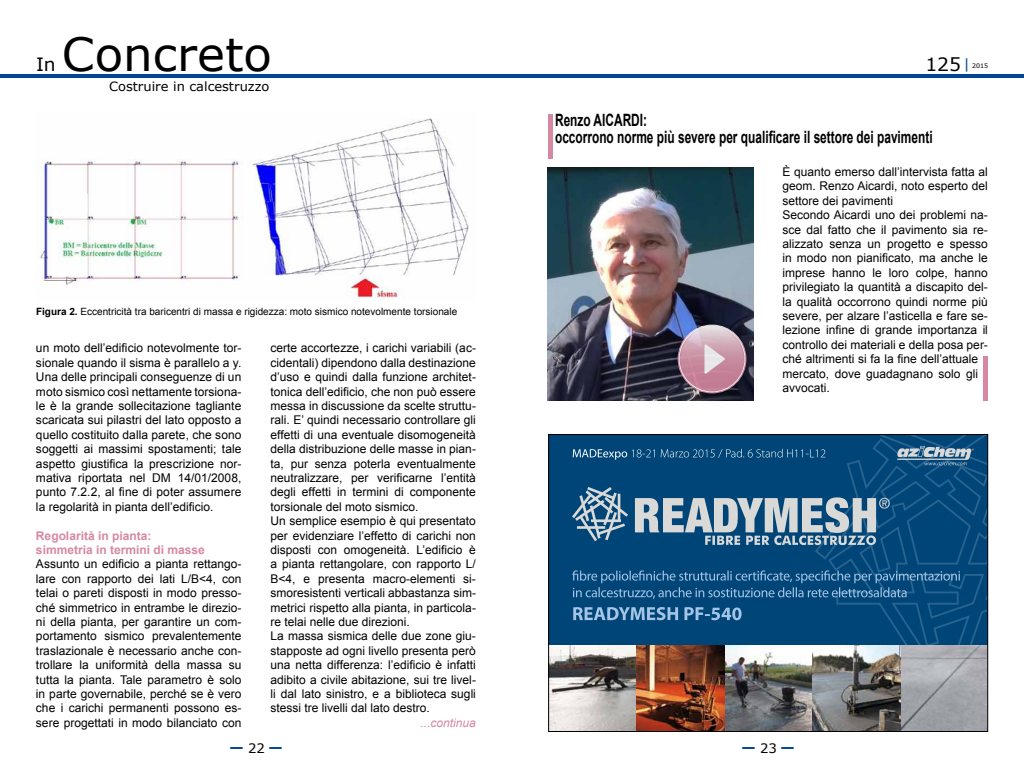
<style>
.page{position:relative;width:1024px;height:768px;background:#fff}
.page>*{position:absolute;margin:0;border:0;box-sizing:border-box;transform-origin:0 0}
.t1{font:45.8px "Verdana";color:#000}
.t2{font:25px "Verdana";color:#00488d}
.t3{font:18.3px "Verdana";color:#000}
.t4{font:700 17px/17px "Arial";color:#000;scale:.7 1}
.t5{font:12.7px "Verdana";color:#000}
.t6{font:12px/14.4px "Arial";color:#000}
.t7{font:700 12px/14.4px "Arial";color:#d688a0}
.t8{font:italic 12px "Arial";color:#d688a0}
.t9{font:10px "Arial";color:#000}
.t10{font:6.2px "Verdana";color:#000}
.s1{font-weight:700}
.s2{font-size:13px;color:#000}
.s3{font-size:14px;color:#00488d}
</style>
<div class="page">
<hr style="left:0;top:74px;width:512px;height:4px;background:#00488d">
<hr style="left:512px;top:74px;width:512px;height:4px;background:#00488d">
<img style="left:36px;top:118px;width:433px;height:181px">
<hr style="left:548px;top:114px;width:4px;height:44px;background:#d688a0">
<div style="left:548px;top:434px;width:440px;height:298px;background:#004577"></div>
<img style="left:550px;top:645px;width:262px;height:85px">
<svg style="left:815px;top:436px;width:171px;height:209px"></svg>
<svg style="left:572px;top:487px;width:56px;height:54px"></svg>
<svg style="left:635px;top:497px;width:255px;height:48px"></svg>
<svg style="left:573px;top:607px;width:169px;height:13px"></svg>
<svg style="left:572px;top:570px;width:388px;height:29px"></svg>
<svg style="left:897px;top:446px;width:77px;height:20px"></svg>
<svg style="left:900px;top:645px;width:86px;height:85px;background:#a5a7ac"></svg>
<img style="left:812px;top:645px;width:88px;height:85px">
<svg style="left:573px;top:449px;width:252px;height:11px"></svg>
<div style="left:548px;top:434px;width:440px;height:298px;border:1px solid #000"></div>
<img style="left:548px;top:167px;width:205px;height:233px">
<div style="left:670px;top:317px;width:87px;height:87px;background:#000;opacity:.35"></div>
<svg style="left:678px;top:325px;width:68px;height:68px"></svg>
<div style="left:678px;top:325px;width:68px;height:68px;border:1px solid #fff;border-radius:50%"></div>
<svg style="left:680px;top:327px;width:64px;height:64px;background:#c9a"></svg>
<div style="left:680px;top:327px;width:64px;height:64px;border:1px solid #fff;border-radius:50%"></div>
<svg style="left:704px;top:344px;width:21px;height:30px"></svg>
<hr style="left:984px;top:356px;width:4px;height:44px;background:#d688a0">
<h3 class="t3" style="left:36px;top:53px;width:21px">In</h3>
<h1 class="t1" style="left:62px;top:25px;width:211px">Concreto</h1>
<p class="t5" style="left:109px;top:79px;width:162px">Costruire in calcestruzzo</p>
<p class="t9" style="left:36px;top:305px;width:423px"><span class="s1">Figura 2.</span> Eccentricità tra baricentri di massa e rigidezza: moto sismico notevolmente torsionale</p>
<p class="t6" style="left:271px;top:341px;width:207px">certe accortezze, i carichi variabili (ac&shy;cidentali) dipendono dalla destinazione d’uso e quindi dalla funzione architet&shy;tonica dell’edificio, che non può essere messa in discussione da scelte struttu&shy;rali. E’ quindi necessario controllare gli effetti di una eventuale disomogeneità della distribuzione delle masse in pian&shy;ta, pur senza poterla eventualmente neutralizzare, per verificarne l’entità degli effetti in termini di componente torsionale del moto sismico.<br>Un semplice esempio è qui presentato per evidenziare l’effetto di carichi non disposti con omogeneità. L’edificio è a pianta rettangolare, con rapporto L/ B&lt;4, e presenta macro-elementi si&shy;smoresistenti verticali abbastanza sim&shy;metrici rispetto alla pianta, in particola&shy;re telai nelle due direzioni.<br>La massa sismica delle due zone giu&shy;stapposte ad ogni livello presenta però una netta differenza: l’edificio è infatti adibito a civile abitazione, sui tre livel&shy;li dal lato sinistro, e a biblioteca sugli stessi tre livelli dal lato destro.</p>
<p class="t8" style="left:421px;top:715px;width:57px">...continua</p>
<p class="t6" style="left:36px;top:341px;width:207px;text-align:justify">un moto dell’edificio notevolmente tor&shy;sionale quando il sisma è parallelo a y.<br>Una delle principali conseguenze di un moto sismico così nettamente torsiona&shy;le è la grande sollecitazione tagliante scaricata sui pilastri del lato opposto a quello costituito dalla parete, che sono soggetti ai massimi spostamenti; tale aspetto giustifica la prescrizione nor&shy;mativa riportata nel DM 14/01/2008, punto 7.2.2, al fine di poter assumere la regolarità in pianta dell’edificio.</p>
<p class="t7" style="left:36px;top:529px;width:170px">Regolarità in pianta: simmetria in termini di masse</p>
<p class="t6" style="left:36px;top:557px;width:207px;text-align:justify">Assunto un edificio a pianta rettango&shy;lare con rapporto dei lati L/B&lt;4, con telai o pareti disposti in modo presso&shy;ché simmetrico in entrambe le direzio&shy;ni della pianta, per garantire un com&shy;portamento sismico prevalentemente traslazionale è necessario anche con&shy;trollare la uniformità della massa su tutta la pianta. Tale parametro è solo in parte governabile, perché se è vero che i carichi permanenti possono es&shy;sere progettati in modo bilanciato con</p>
<h2 class="t2" style="left:228px;top:731px;width:57px">–<span class="s2">22</span>–</h2>
<h3 class="t3" style="left:925px;top:53px;width:46px">125<span class="s3">|</span></h3>
<p class="t10" style="left:972px;top:61px;width:18px">2015</p>
<h3 class="t4" style="left:555px;top:112px;width:541px">Renzo AICARDI:<br>occorrono norme più severe per qualificare il settore dei pavimenti</h3>
<p class="t6" style="left:783px;top:165px;width:207px">È quanto emerso dall’intervista fatta al geom. Renzo Aicardi, noto esperto del settore dei pavimenti<br>Secondo Aicardi uno dei problemi na&shy;sce dal fatto che il pavimento sia re&shy;alizzato senza un progetto e spesso in modo non pianificato, ma anche le imprese hanno le loro colpe, hanno privilegiato la quantità a discapito del&shy;la qualità occorrono quindi norme più severe, per alzare l’asticella e fare se&shy;lezione infine di grande importanza il controllo dei materiali e della posa per&shy;ché altrimenti si fa la fine dell’attuale mercato, dove guadagnano solo gli avvocati.</p>
<h2 class="t2" style="left:741px;top:731px;width:57px">–<span class="s2">23</span>–</h2>
</div>
